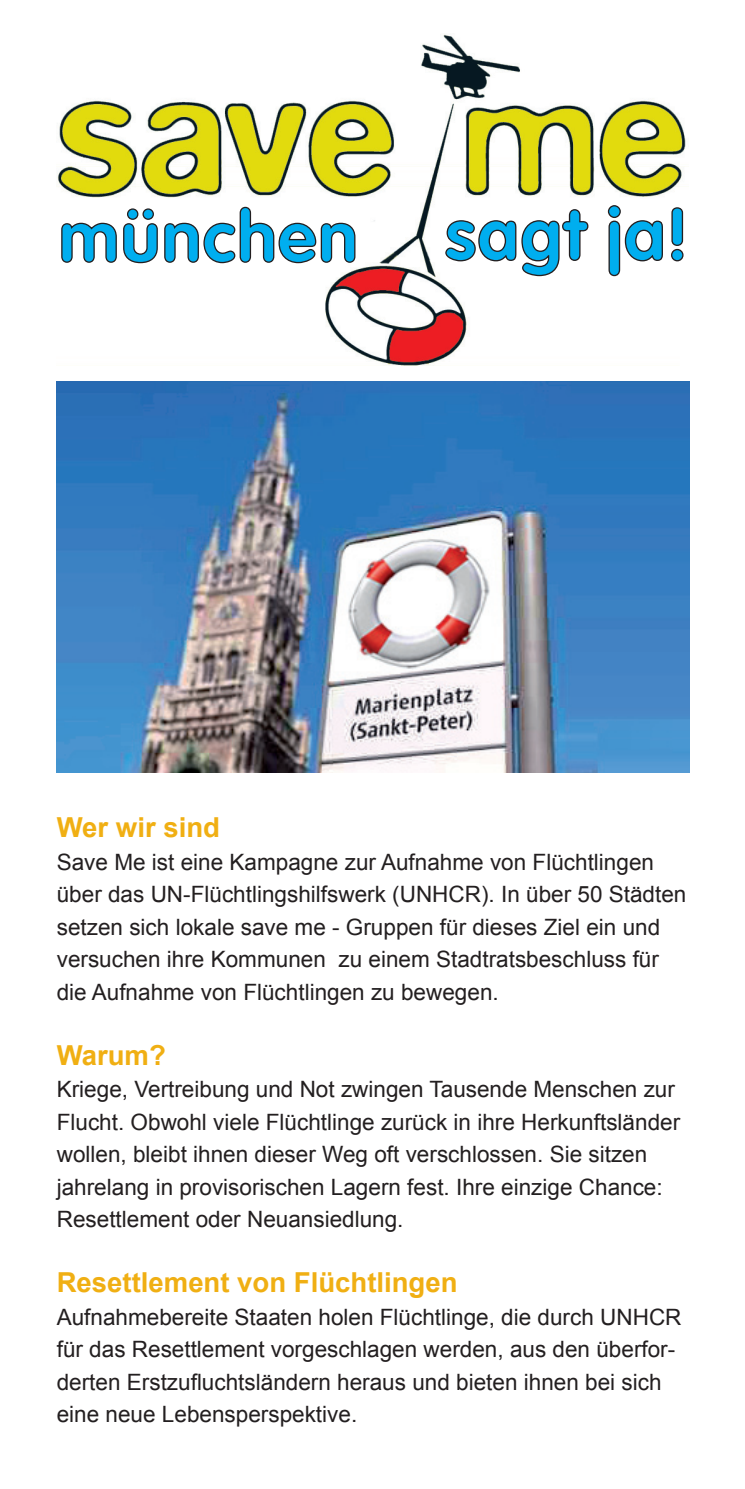
<style>
.page{position:relative;width:745px;height:1489px;background:#fff}
.page>*{position:absolute;margin:0;border:0;box-sizing:border-box;transform-origin:0 0}
.t1{font:700 70.5px "VAG Rounded";letter-spacing:.025em;color:#00aeef}
.t2{font:700 27.5px "Arial";color:#f0af13}
.t3{font:22.5px/32.5px "Arial";color:#231f20}
.s1{font-size:71.75px}
</style>
<div class="page">
<img style="left:57px;top:34px;width:629px;height:331px">
<svg style="left:60px;top:206px;width:296px;height:58px"></svg>
<svg style="left:444px;top:208px;width:144px;height:69px"></svg>
<svg style="left:606px;top:204px;width:57px;height:73px"></svg>
<svg style="left:670px;top:206px;width:13px;height:56px"></svg>
<img style="left:57px;top:382px;width:632px;height:390px">
<h1 class="t1" style="left:59px;top:195px;width:631px">münchen <span class="s1">sagt ja!</span></h1>
<p class="t2" style="left:57px;top:809px;width:165px">Wer wir sind</p>
<p class="t3" style="left:57px;top:845px;width:630px">Save Me ist eine Kampagne zur Aufnahme von Flüchtlingen über das UN-Flüchtlingshilfswerk (UNHCR). In über 50 Städten setzen sich lokale save me - Gruppen für dieses Ziel ein und versuchen ihre Kommunen zu einem Stadtratsbeschluss für die Aufnahme von Flüchtlingen zu bewegen.</p>
<p class="t2" style="left:57px;top:1036px;width:110px">Warum?</p>
<p class="t3" style="left:57px;top:1073px;width:624px">Kriege, Vertreibung und Not zwingen Tausende Menschen zur Flucht. Obwohl viele Flüchtlinge zurück in ihre Herkunftsländer wollen, bleibt ihnen dieser Weg oft verschlossen. Sie sitzen jahrelang in provisorischen Lagern fest. Ihre einzige Chance:<br>Resettlement oder Neuansiedlung.</p>
<p class="t2" style="left:57px;top:1264px;width:402px">Resettlement von Flüchtlingen</p>
<p class="t3" style="left:57px;top:1300px;width:626px">Aufnahmebereite Staaten holen Flüchtlinge, die durch UNHCR für das Resettlement vorgeschlagen werden, aus den überfor&shy;derten Erstzufluchtsländern heraus und bieten ihnen bei sich eine neue Lebensperspektive.</p>
</div>
